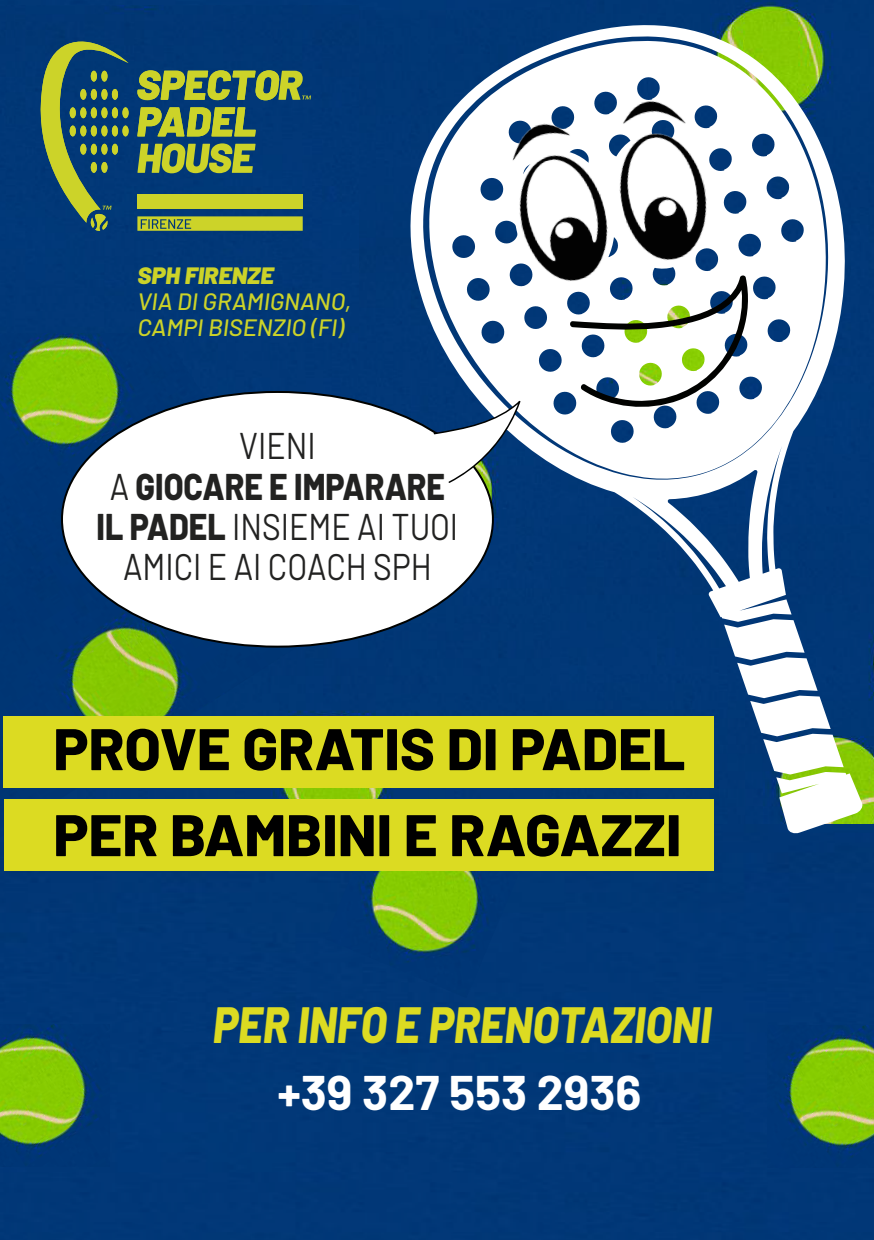
<style>
.page{position:relative;width:874px;height:1240px;background:#fff}
.page>*{position:absolute;margin:0;border:0;box-sizing:border-box;transform-origin:0 0}
.t1{font:800 58.6px/86px "Barlow";color:#000}
.t2{font:italic 800 50.85px "Barlow";color:#dcdb22;scale:.86 1}
.t3{font:700 47.45px "Barlow";color:#fff}
.t4{font:37.15px/40.2px "Barlow";color:#222221;text-align:center;scale:.86 1}
.t5{font:italic 500 23.6px/25.8px "Barlow";color:#ccd329}
.t6{font:italic 900 23.6px "Barlow";color:#ccd329}
.s1{font-weight:800}
</style>
<div class="page">
<div style="left:0;top:0;width:551px;height:10px;background:#013878"></div>
<div style="left:0;top:823px;width:873px;height:417px;background:#013777"></div>
<div style="left:345px;top:10px;width:206px;height:789px;background:#013776"></div>
<img style="left:0;top:333px;width:345px;height:505px">
<div style="left:551px;top:0;width:323px;height:823px;background:#013776"></div>
<svg style="left:404px;top:19px;width:455px;height:603px;fill:#023877"></svg>
<svg style="left:724px;top:619px;width:140px;height:215px"></svg>
<img style="left:0;top:1024px;width:109px;height:142px">
<div style="left:0;top:5px;width:359px;height:328px;background:#013777"></div>
<svg style="left:137px;top:107px;width:119px;height:29px;background:#819945"></svg>
<svg style="left:137px;top:143px;width:119px;height:30px;background:#839b45"></svg>
<div style="left:137px;top:195px;width:166px;height:14px;background:#ccd329"></div>
<svg style="left:137px;top:216px;width:166px;height:15px;background:#b4c032"></svg>
<svg style="left:137px;top:70px;width:174px;height:30px;background:#7a9447"></svg>
<svg style="left:32px;top:35px;width:97px;height:196px;background:#3a6360"></svg>
<div style="left:62px;top:392px;width:431px;height:255px;background:#fff;border-radius:50%"></div>
<img style="left:767px;top:1025px;width:107px;height:142px">
<img style="left:325px;top:871px;width:196px;height:127px">
<div style="left:3px;top:716px;width:711px;height:72px;background:#dcdb22"></div>
<div style="left:4px;top:799px;width:710px;height:72px;background:#dcdb22"></div>
<svg style="left:433px;top:130px;width:316px;height:353px"></svg>
<img style="left:459px;top:70px;width:305px;height:254px">
<p class="t6" style="left:137px;top:261px;width:138px">SPH FIRENZE</p>
<p class="t5" style="left:137px;top:287px;width:215px">VIA DI GRAMIGNANO,<br>CAMPI BISENZIO (FI)</p>
<p class="t4" style="left:97px;top:423px;width:422px">VIENI<br>A <span class="s1">GIOCARE E IMPARARE<br>IL PADEL</span> INSIEME AI TUOI<br>AMICI E AI COACH SPH</p>
<h1 class="t1" style="left:53px;top:702px;width:633px">PROVE GRATIS DI PADEL<br>PER BAMBINI E RAGAZZI</h1>
<h2 class="t2" style="left:213px;top:987px;width:581px">PER INFO E PRENOTAZIONI</h2>
<p class="t3" style="left:277px;top:1058px;width:366px">+39 327 553 2936</p>
</div>
